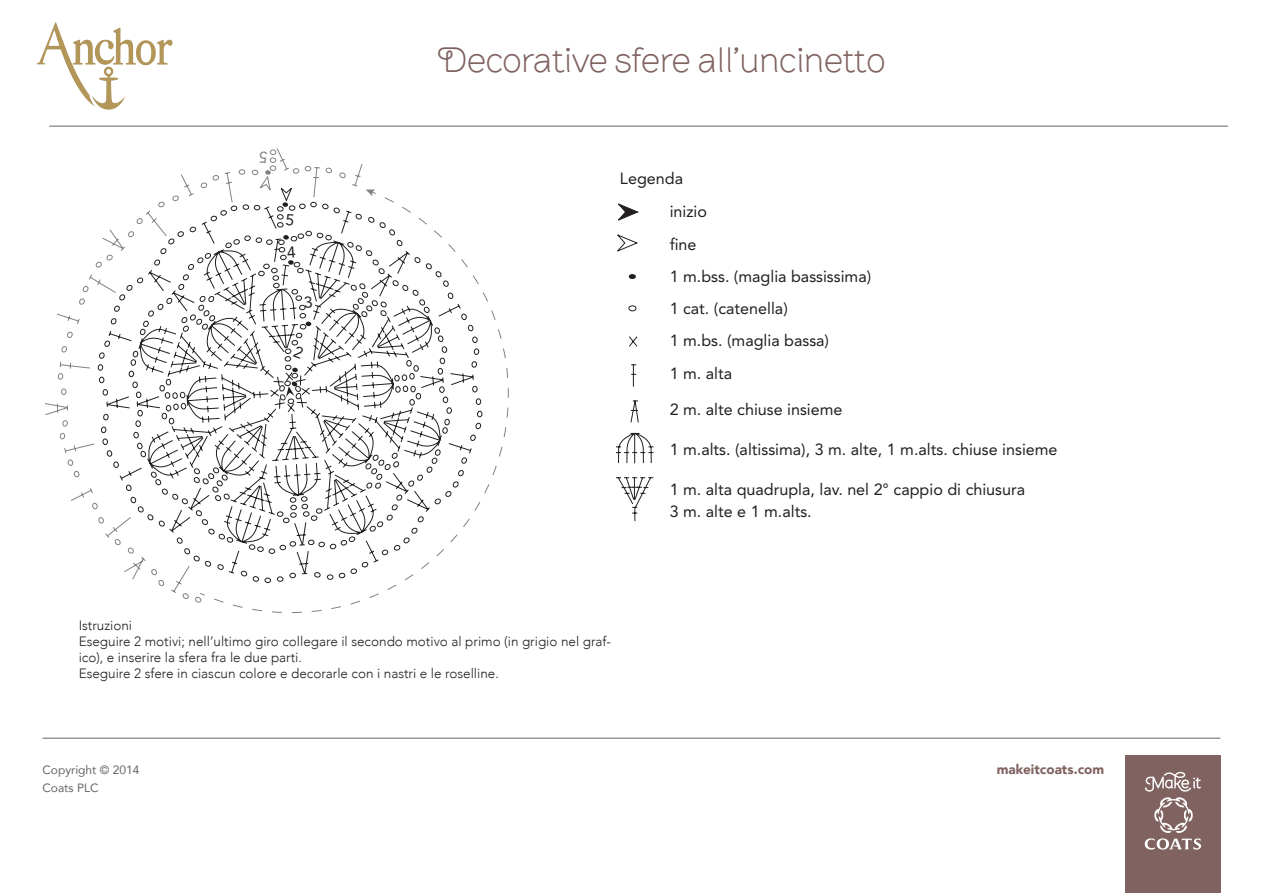
<style>
.page{position:relative;width:1263px;height:893px;background:#fff}
.page>*{position:absolute;margin:0;border:0;box-sizing:border-box;transform-origin:0 0}
.t1{font:300 36px "Brownstone Sans";color:#806361}
.t2{font:21.6px "Avenir";color:#231f20}
.t3{font:16.2px/32.2px "Avenir";color:#231f20}
.t4{font:300 13.5px/16.2px "Avenir";color:#231f20}
.t5{font:900 13.5px "Avenir";color:#806361}
.t6{font:12px/18px "Avenir";color:#666}
</style>
<div class="page">
<hr style="left:43px;top:738px;width:1177px;height:1px;background:#666">
<hr style="left:49px;top:126px;width:1179px;height:1px;background:#666">
<div style="left:1125px;top:756px;width:95px;height:137px;background:#806361"></div>
<svg style="left:1145px;top:772px;width:56px;height:78px"></svg>
<img style="left:37px;top:23px;width:18px;height:42px">
<svg style="left:45px;top:286px;width:157px;height:316px"></svg>
<svg style="left:98px;top:397px;width:110px;height:186px"></svg>
<svg style="left:208px;top:197px;width:301px;height:416px"></svg>
<svg style="left:199px;top:592px;width:6px;height:4px"></svg>
<svg style="left:618px;top:203px;width:21px;height:18px"></svg>
<svg style="left:629px;top:274px;width:7px;height:5px"></svg>
<div style="left:628px;top:305px;width:8px;height:6px;border:1px solid #231f20;border-radius:50%"></div>
<svg style="left:617px;top:234px;width:21px;height:18px"></svg>
<svg style="left:616px;top:336px;width:38px;height:185px"></svg>
<svg style="left:88px;top:148px;width:289px;height:249px"></svg>
<p class="t1" style="left:437px;top:39px;width:450px">Decorative sfere all’uncinetto</p>
<p class="t3" style="left:620px;top:162px;width:65px">Legenda</p>
<p class="t3" style="left:670px;top:196px;width:203px">inizio<br>fine<br>1 m.bss. (maglia bassissima)<br>1 cat. (catenella)<br>1 m.bs. (maglia bassa)<br>1 m. alta</p>
<p class="t3" style="left:670px;top:394px;width:174px">2 m. alte chiuse insieme</p>
<p class="t3" style="left:670px;top:433px;width:389px">1 m.alts. (altissima), 3 m. alte, 1 m.alts. chiuse insieme</p>
<p class="t3" style="left:670px;top:478px;width:357px;line-height:22px">1 m. alta quadrupla, lav. nel 2° cappio di chiusura<br>3 m. alte e 1 m.alts.</p>
<p class="t2" style="left:636px;top:330px;width:160px">1 cat. (catenella)</p>
<p class="t4" style="left:79px;top:617px;width:55px">Istruzioni</p>
<p class="t4" style="left:79px;top:633px;width:534px">Eseguire 2 motivi; nell’ultimo giro collegare il secondo motivo al primo (in grigio nel graf&shy;ico), e inserire la sfera fra le due parti.</p>
<p class="t4" style="left:79px;top:665px;width:422px">Eseguire 2 sfere in ciascun colore e decorarle con i nastri e le roselline.</p>
<p class="t6" style="left:43px;top:760px;width:98px">Copyright © 2014<br>Coats PLC</p>
<p class="t5" style="left:997px;top:758px;width:109px">makeitcoats.com</p>
</div>
